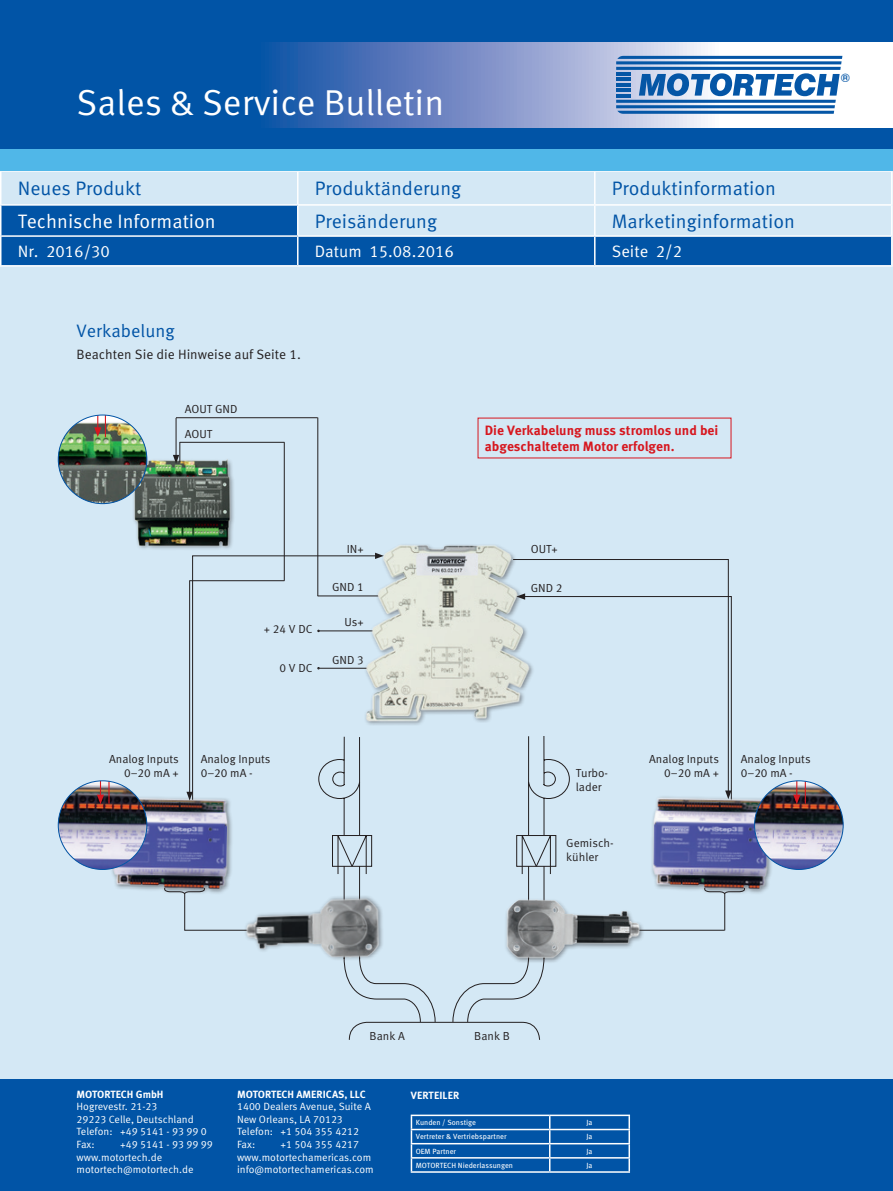
<style>
.page{position:relative;width:893px;height:1191px;background:#d4e8f5}
.page>*{position:absolute;margin:0;border:0;box-sizing:border-box;transform-origin:0 0}
.t1{font:36px "Meta Pro Norm";color:#fff}
.t2{font:19.5px "Meta Pro Norm";color:#0154a6}
.t3{font:19.5px "Meta Pro Norm";color:#fff}
.t4{font:18px "Meta Pro Norm";color:#0154a6}
.t5{font:16.5px "Meta Pro Norm";color:#fff}
.t6{font:700 13.5px/16.2px "Meta Pro";color:#d7171f}
.t7{font:13.5px "Meta Pro Norm";color:#231f20}
.t8{font:700 12.45px "Eurostile";color:#0556a6}
.t9{font:11.7px/14px "Meta Pro Norm";color:#231f20}
.t10{font:10.5px/12.6px "Meta Pro Norm";color:#fff}
.t11{font:700 10.5px "Meta Pro";color:#fff}
.t12{font:7.5px "Meta Pro";color:#fff}
</style>
<div class="page">
<div style="left:0;top:0;width:893px;height:149px;background:#0154a6"></div>
<svg style="left:269px;top:43px;width:624px;height:85px;background:#8ca2d0"></svg>
<svg style="left:2px;top:206px;width:889px;height:59px;fill:#0154a6"></svg>
<hr style="left:298px;top:170px;width:297px;height:2px;background:#fff">
<hr style="left:0;top:206px;width:2px;height:29px;background:#fff">
<hr style="left:298px;top:204px;width:297px;height:2px;background:#fff">
<hr style="left:594px;top:206px;width:2px;height:29px;background:#fff">
<hr style="left:0;top:235px;width:298px;height:2px;background:#fff">
<hr style="left:0;top:237px;width:2px;height:28px;background:#fff">
<hr style="left:298px;top:235px;width:297px;height:2px;background:#fff">
<svg style="left:297px;top:206px;width:1px;height:59px"></svg>
<hr style="left:595px;top:235px;width:297px;height:2px;background:#fff">
<hr style="left:594px;top:237px;width:2px;height:28px;background:#fff">
<svg style="left:891px;top:206px;width:1px;height:59px"></svg>
<hr style="left:0;top:265px;width:298px;height:1px;background:#fff">
<hr style="left:298px;top:265px;width:297px;height:1px;background:#fff">
<hr style="left:595px;top:265px;width:297px;height:1px;background:#fff">
<hr style="left:595px;top:170px;width:297px;height:2px;background:#fff">
<hr style="left:594px;top:172px;width:2px;height:32px;background:#fff">
<hr style="left:891px;top:172px;width:1px;height:32px;background:#fff">
<hr style="left:595px;top:204px;width:297px;height:2px;background:#fff">
<hr style="left:0;top:170px;width:298px;height:2px;background:#fff">
<hr style="left:0;top:172px;width:2px;height:32px;background:#fff">
<hr style="left:297px;top:172px;width:1px;height:32px;background:#fff">
<hr style="left:0;top:204px;width:298px;height:2px;background:#fff">
<div style="left:0;top:149px;width:893px;height:21px;background:#50b7e8"></div>
<div style="left:0;top:1079px;width:893px;height:112px;background:#0154a6"></div>
<hr style="left:411px;top:1128px;width:139px;height:2px;background:#fff">
<hr style="left:550px;top:1128px;width:80px;height:2px;background:#fff">
<hr style="left:411px;top:1143px;width:139px;height:1px;background:#fff">
<hr style="left:550px;top:1143px;width:80px;height:1px;background:#fff">
<hr style="left:411px;top:1157px;width:139px;height:1px;background:#fff">
<svg style="left:411px;top:1116px;width:1px;height:55px"></svg>
<hr style="left:550px;top:1157px;width:80px;height:1px;background:#fff">
<svg style="left:549px;top:1116px;width:1px;height:55px"></svg>
<svg style="left:628px;top:1116px;width:2px;height:55px"></svg>
<hr style="left:411px;top:1171px;width:139px;height:1px;background:#fff">
<hr style="left:550px;top:1171px;width:80px;height:1px;background:#fff">
<hr style="left:411px;top:1114px;width:139px;height:2px;background:#fff">
<hr style="left:550px;top:1114px;width:80px;height:2px;background:#fff">
<hr style="left:616px;top:67px;width:225px;height:3px;background:#0556a6">
<hr style="left:616px;top:100px;width:220px;height:3px;background:#0556a6">
<svg style="left:616px;top:42px;width:247px;height:23px"></svg>
<svg style="left:616px;top:105px;width:219px;height:9px"></svg>
<hr style="left:616px;top:72px;width:14px;height:3px;background:#0556a6">
<hr style="left:616px;top:78px;width:14px;height:3px;background:#0556a6">
<hr style="left:616px;top:83px;width:14px;height:3px;background:#0556a6">
<hr style="left:616px;top:89px;width:14px;height:3px;background:#0556a6">
<hr style="left:616px;top:94px;width:14px;height:3px;background:#0556a6">
<svg style="left:639px;top:73px;width:201px;height:23px"></svg>
<img style="left:109px;top:797px;width:123px;height:98px">
<hr style="left:185px;top:930px;width:110px;height:1px;background:#231f20">
<img style="left:378px;top:544px;width:137px;height:179px">
<div style="left:131px;top:457px;width:105px;height:93px;background:#231f20;opacity:.5"></div>
<img style="left:134px;top:456px;width:99px;height:93px">
<svg style="left:729px;top:596px;width:3px;height:195px"></svg>
<svg style="left:513px;top:559px;width:216px;height:231px"></svg>
<svg style="left:332px;top:735px;width:238px;height:305px"></svg>
<img style="left:233px;top:883px;width:159px;height:92px">
<hr style="left:614px;top:930px;width:111px;height:1px;background:#231f20">
<img style="left:652px;top:791px;width:120px;height:104px">
<svg style="left:192px;top:555px;width:186px;height:245px"></svg>
<svg style="left:375px;top:552px;width:9px;height:7px"></svg>
<hr style="left:318px;top:417px;width:1px;height:179px;background:#231f20">
<hr style="left:176px;top:417px;width:142px;height:1px;background:#231f20">
<hr style="left:176px;top:418px;width:1px;height:39px;background:#231f20">
<img style="left:495px;top:884px;width:156px;height:86px">
<hr style="left:284px;top:442px;width:1px;height:138px;background:#231f20">
<hr style="left:180px;top:442px;width:104px;height:1px;background:#231f20">
<svg style="left:173px;top:442px;width:8px;height:21px"></svg>
<hr style="left:189px;top:580px;width:95px;height:1px;background:#231f20">
<hr style="left:189px;top:580px;width:1px;height:214px;background:#231f20">
<svg style="left:186px;top:791px;width:7px;height:9px"></svg>
<div style="left:58px;top:416px;width:89px;height:87px;background:#231f20;opacity:.5"></div>
<img style="left:58px;top:415px;width:89px;height:88px;border-radius:44px">
<svg style="left:94px;top:416px;width:12px;height:21px"></svg>
<svg style="left:704px;top:887px;width:41px;height:7px"></svg>
<hr style="left:724px;top:893px;width:1px;height:37px;background:#231f20">
<div style="left:58px;top:781px;width:89px;height:88px;background:#231f20;opacity:.5"></div>
<img style="left:58px;top:781px;width:89px;height:88px;border-radius:44px">
<svg style="left:97px;top:782px;width:7px;height:22px"></svg>
<hr style="left:108px;top:781px;width:2px;height:22px;background:#d7171f">
<svg style="left:164px;top:887px;width:41px;height:7px"></svg>
<hr style="left:184px;top:893px;width:1px;height:37px;background:#231f20">
<div style="left:755px;top:781px;width:88px;height:88px;background:#231f20;opacity:.5"></div>
<img style="left:755px;top:781px;width:88px;height:88px;border-radius:44px">
<svg style="left:793px;top:782px;width:13px;height:22px"></svg>
<h1 class="t1" style="left:77px;top:75px;width:369px">Sales &amp; Service Bulletin</h1>
<h2 class="t2" style="left:18px;top:174px;width:125px">Neues Produkt</h2>
<h2 class="t2" style="left:315px;top:174px;width:148px">Produktänderung</h2>
<h2 class="t2" style="left:612px;top:174px;width:166px">Produktinformation</h2>
<h2 class="t3" style="left:18px;top:206px;width:200px">Technische Information</h2>
<h2 class="t2" style="left:315px;top:206px;width:124px">Preisänderung</h2>
<h2 class="t2" style="left:612px;top:206px;width:185px">Marketinginformation</h2>
<h3 class="t5" style="left:18px;top:238px;width:94px">Nr. 2016/30</h3>
<h3 class="t5" style="left:315px;top:238px;width:141px">Datum 15.08.2016</h3>
<h3 class="t5" style="left:612px;top:238px;width:72px">Seite 2/2</h3>
<h3 class="t4" style="left:77px;top:317px;width:100px">Verkabelung</h3>
<p class="t7" style="left:77px;top:344px;width:226px">Beachten Sie die Hinweise auf Seite 1.</p>
<p class="t9" style="left:185px;top:401px;width:54px">AOUT GND</p>
<p class="t9" style="left:185px;top:426px;width:29px">AOUT</p>
<p class="t6" style="left:485px;top:421px;width:235px">Die Verkabelung muss stromlos und bei abgeschaltetem Motor erfolgen.</p>
<p class="t8" style="left:841px;top:71px;width:11px">®</p>
<p class="t9" style="left:264px;top:621px;width:50px">+ 24 V DC</p>
<p class="t9" style="left:280px;top:660px;width:34px">0 V DC</p>
<p class="t9" style="left:347px;top:541px;width:18px">IN+</p>
<p class="t9" style="left:332px;top:579px;width:33px">GND 1</p>
<p class="t9" style="left:345px;top:614px;width:21px">Us+</p>
<p class="t9" style="left:332px;top:652px;width:33px">GND 3</p>
<p class="t9" style="left:109px;top:751px;width:71px;text-align:right">Analog Inputs<br>0–20 mA +</p>
<p class="t9" style="left:201px;top:751px;width:71px">Analog Inputs<br>0–20 mA -</p>
<p class="t9" style="left:531px;top:541px;width:29px">OUT+</p>
<p class="t9" style="left:531px;top:580px;width:33px">GND 2</p>
<p class="t9" style="left:576px;top:765px;width:34px">Turbo&shy;lader</p>
<p class="t9" style="left:566px;top:835px;width:49px">Gemisch&shy;kühler</p>
<p class="t9" style="left:649px;top:751px;width:71px;text-align:right">Analog Inputs<br>0–20 mA +</p>
<p class="t9" style="left:741px;top:751px;width:71px">Analog Inputs<br>0–20 mA -</p>
<p class="t9" style="left:370px;top:1028px;width:37px">Bank A</p>
<p class="t9" style="left:474px;top:1028px;width:37px">Bank B</p>
<p class="t11" style="left:77px;top:1085px;width:89px">MOTORTECH GmbH</p>
<p class="t11" style="left:411px;top:1087px;width:50px">VERTEILER</p>
<p class="t10" style="left:77px;top:1099px;width:132px">Hogrevestr. 21-23<br>29223 Celle, Deutschland<br>Telefon: +49 5141 - 93 99 0<br>Fax:</p>
<p class="t11" style="left:237px;top:1085px;width:130px">MOTORTECH AMERICAS, LLC</p>
<p class="t10" style="left:237px;top:1099px;width:135px">1400 Dealers Avenue, Suite A<br>New Orleans, LA 70123<br>Telefon: +1 504 355 4212<br>Fax:</p>
<p class="t12" style="left:416px;top:1117px;width:62px">Kunden / Sonstige</p>
<p class="t12" style="left:586px;top:1117px;width:8px">Ja</p>
<p class="t12" style="left:416px;top:1131px;width:92px">Vertreter &amp; Vertriebspartner</p>
<p class="t12" style="left:586px;top:1131px;width:8px">Ja</p>
<p class="t12" style="left:416px;top:1145px;width:42px">OEM Partner</p>
<p class="t12" style="left:586px;top:1145px;width:8px">Ja</p>
<p class="t12" style="left:416px;top:1159px;width:99px">MOTORTECH Niederlassungen</p>
<p class="t12" style="left:586px;top:1159px;width:8px">Ja</p>
<p class="t10" style="left:77px;top:1137px;width:138px;text-indent:44px">+49 5141 - 93 99 99 www.motortech.de motortech@motortech.de</p>
<p class="t10" style="left:237px;top:1137px;width:138px;text-indent:44px">+1 504 355 4217 www.motortechamericas.com info@motortechamericas.com</p>
</div>
